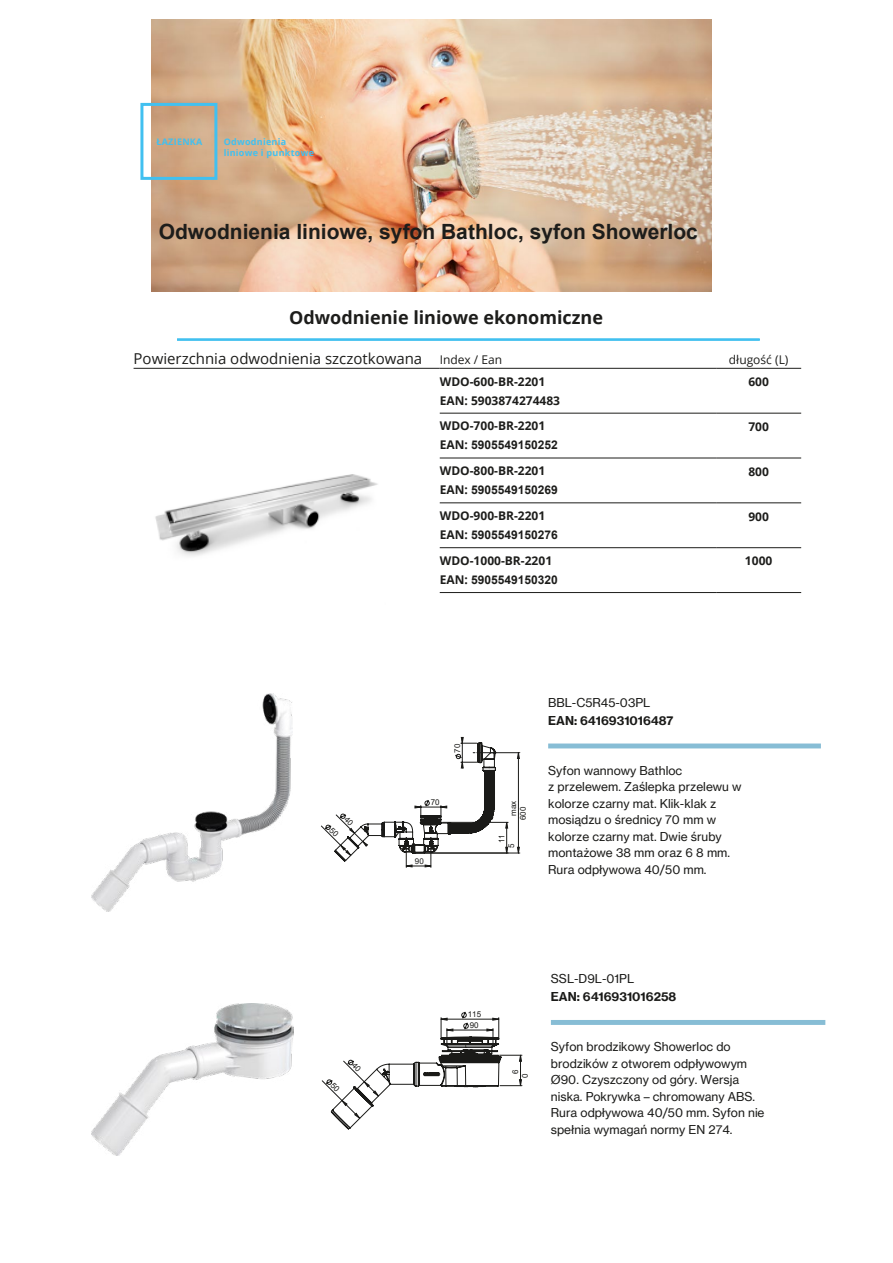
<style>
.page{position:relative;width:893px;height:1263px;background:#fff}
.page>*{position:absolute;margin:0;border:0;box-sizing:border-box;transform-origin:0 0}
.ok{font:700 21px "Arial";color:#1d1d1b}
.category_subname{font:700 18px "Open Sans";color:#1d1d1b}
.nazwa{font:15px "Open Sans";color:#1d1d1b}
.t1{font:12px/16.5px "N Haas Grotesk TX Pro 55 Rg";color:#1a1a18}
.eancode{font:700 12px/18.6px "Open Sans";color:#1d1d1b}
.t2{font:12px "N Haas Grotesk TX Pro 75 Bd";color:#1a1a18}
.t3{font:12px "Open Sans";color:#1d1d1b}
.ilosc_tabela{font:700 12px "Open Sans";color:#1d1d1b}
.index_tabela{font:700 12px "Open Sans";color:#1d1d1b}
.t4{font:700 9px/10.8px "Open Sans";letter-spacing:.03em;color:#41c0f0}
.t5{font:7.95px/9.6px "Arial";color:#1a1a18}
.t6{font:7.95px/10.9px "Arial";color:#1a1a18}
.s1{font-family:"Arial"}
</style>
<div class="page">
<img style="left:151px;top:19px;width:560px;height:272px">
<div style="left:140px;top:103px;width:77px;height:77px;border:3px solid #41c0f0"></div>
<hr style="left:134px;top:368px;width:306px;height:1px;background:#1d1d1b">
<hr style="left:440px;top:368px;width:276px;height:1px;background:#1d1d1b">
<hr style="left:716px;top:368px;width:85px;height:1px;background:#1d1d1b">
<hr style="left:440px;top:413px;width:276px;height:1px;background:#1d1d1b">
<hr style="left:716px;top:413px;width:85px;height:1px;background:#1d1d1b">
<hr style="left:440px;top:458px;width:276px;height:1px;background:#1d1d1b">
<hr style="left:716px;top:458px;width:85px;height:1px;background:#1d1d1b">
<hr style="left:440px;top:502px;width:276px;height:1px;background:#1d1d1b">
<hr style="left:716px;top:502px;width:85px;height:1px;background:#1d1d1b">
<hr style="left:440px;top:547px;width:276px;height:1px;background:#1d1d1b">
<hr style="left:716px;top:547px;width:85px;height:1px;background:#1d1d1b">
<hr style="left:440px;top:592px;width:276px;height:1px;background:#1d1d1b">
<hr style="left:716px;top:592px;width:85px;height:1px;background:#1d1d1b">
<img style="left:155px;top:474px;width:223px;height:82px">
<img style="left:92px;top:1003px;width:201px;height:152px">
<div style="left:551px;top:1020px;width:274px;height:5px;background:#87bdd5"></div>
<hr style="left:177px;top:339px;width:306px;height:1px;background:#41c0f0">
<hr style="left:483px;top:339px;width:277px;height:1px;background:#41c0f0">
<img style="left:92px;top:694px;width:200px;height:217px">
<hr style="left:415px;top:853px;width:105px;height:1px;background:#1a1a18">
<hr style="left:480px;top:752px;width:40px;height:1px;background:#1a1a18">
<hr style="left:442px;top:822px;width:66px;height:1px;background:#1a1a18">
<svg style="left:517px;top:752px;width:3px;height:101px"></svg>
<svg style="left:505px;top:822px;width:3px;height:31px"></svg>
<div style="left:548px;top:743px;width:273px;height:5px;background:#87bdd5"></div>
<svg style="left:322px;top:1011px;width:200px;height:119px"></svg>
<svg style="left:321px;top:737px;width:175px;height:130px"></svg>
<p class="t4" style="left:156px;top:136px;width:47px">ŁAZIENKA</p>
<p class="t4" style="left:224px;top:136px;width:92px">Odwodnienia liniowe i punktowe</p>
<p class="ok" style="left:159px;top:216px;width:541px">Odwodnienia liniowe, syfon Bathloc, syfon Showerloc</p>
<p class="category_subname" style="left:289px;top:305px;width:315px">Odwodnienie liniowe ekonomiczne</p>
<p class="nazwa" style="left:134px;top:348px;width:290px">Powierzchnia odwodnienia szczotkowana</p>
<p class="t3" style="left:440px;top:351px;width:64px">Index / Ean</p>
<p class="t3" style="left:729px;top:351px;width:61px">długość (L)</p>
<p class="index_tabela" style="left:440px;top:373px;width:107px">WDO-600-BR-2201</p>
<p class="eancode" style="left:440px;top:391px;width:122px">EAN: 5903874274483</p>
<p class="ilosc_tabela" style="left:748px;top:373px;width:22px">600</p>
<p class="eancode" style="left:440px;top:416px;width:120px">WDO-700-BR-2201<br>EAN: <span class="s1">5905549150252</span></p>
<p class="ilosc_tabela" style="left:748px;top:418px;width:22px">700</p>
<p class="eancode" style="left:440px;top:461px;width:120px">WDO-800-BR-2201<br>EAN: <span class="s1">5905549150269</span></p>
<p class="ilosc_tabela" style="left:748px;top:463px;width:22px">800</p>
<p class="eancode" style="left:440px;top:506px;width:120px">WDO-900-BR-2201<br>EAN: <span class="s1">5905549150276</span></p>
<p class="ilosc_tabela" style="left:748px;top:508px;width:22px">900</p>
<p class="eancode" style="left:440px;top:551px;width:120px">WDO-1000-BR-2201<br>EAN: <span class="s1">5905549150320</span></p>
<p class="ilosc_tabela" style="left:745px;top:552px;width:29px">1000</p>
<p class="t5" style="left:452px;top:753px;width:10px;rotate:-90deg">70</p>
<p class="t5" style="left:431px;top:797px;width:10px">70</p>
<p class="t5" style="left:415px;top:856px;width:10px">90</p>
<p class="t5" style="left:508px;top:820px;width:21px;text-indent:4px;rotate:-90deg">max<br>600</p>
<p class="t5" style="left:497px;top:843px;width:10px;rotate:-90deg">11</p>
<p class="t5" style="left:506px;top:848px;width:6px;rotate:-90deg">5</p>
<p class="t1" style="left:548px;top:694px;width:104px">BBL-C5R45-03PL</p>
<p class="t2" style="left:548px;top:713px;width:127px">EAN: 6416931016487</p>
<p class="t1" style="left:548px;top:762px;width:195px">Syfon wannowy Bathloc<br>z przelewem. Zaślepka przelewu w kolorze czarny mat. Klik-klak z mosiądzu o średnicy 70 mm w kolorze czarny mat. Dwie śruby montażowe 38 mm oraz 6 8 mm.<br>Rura odpływowa 40/50 mm.</p>
<p class="t6" style="left:468px;top:1008px;width:15px">115<br>90</p>
<p class="t6" style="left:510px;top:1074px;width:6px;rotate:-90deg">6</p>
<p class="t6" style="left:519px;top:1078px;width:6px;rotate:-90deg">0</p>
<p class="t1" style="left:551px;top:970px;width:85px">SSL-D9L-01PL</p>
<p class="t2" style="left:551px;top:989px;width:127px">EAN: 6416931016258</p>
<p class="t1" style="left:551px;top:1039px;width:215px">Syfon brodzikowy Showerloc do brodzików z otworem odpływowym<br>Ø90. Czyszczony od góry. Wersja niska. Pokrywka – chromowany ABS.<br>Rura odpływowa 40/50 mm. Syfon nie spełnia wymagań normy EN 274.</p>
</div>
